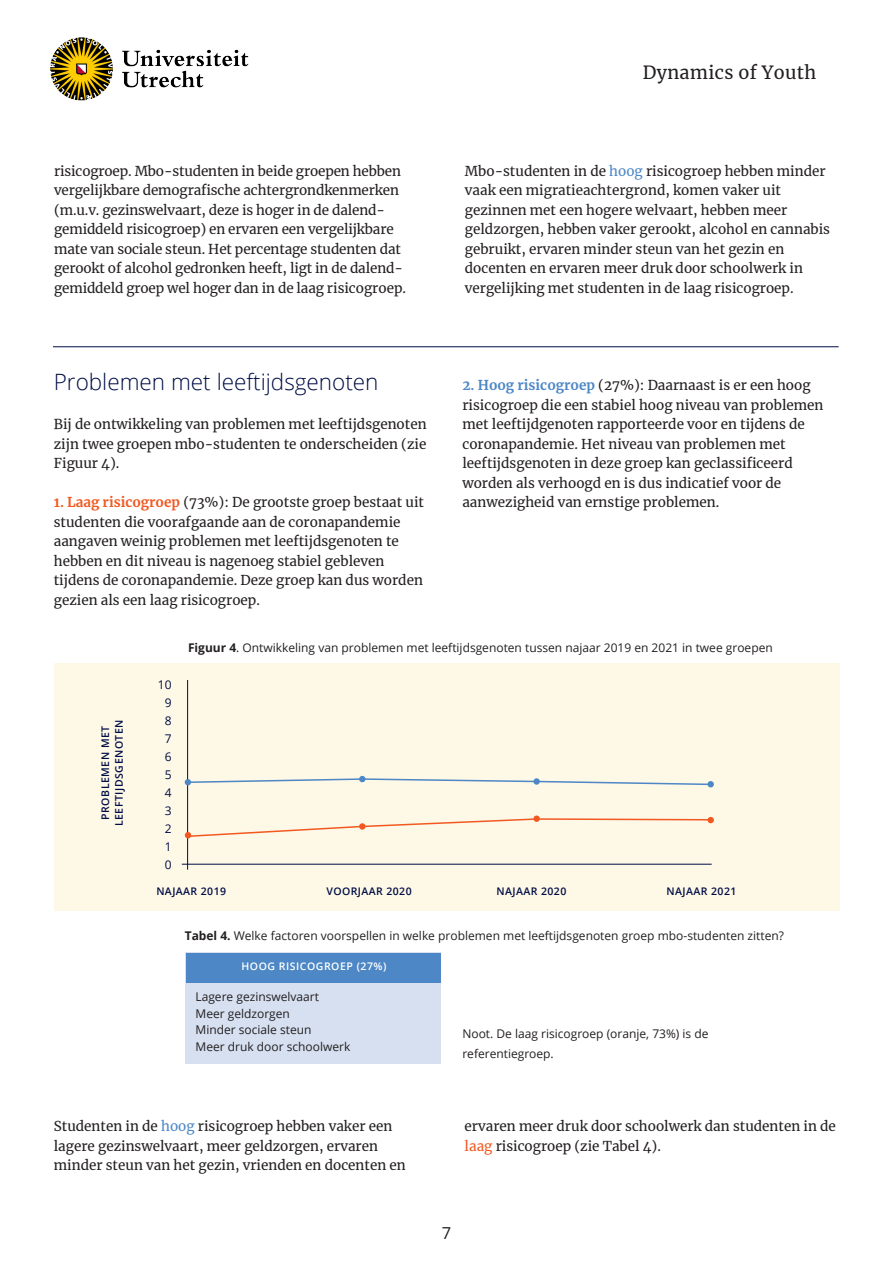
<style>
.page{position:relative;width:893px;height:1263px;background:#fff}
.page>*{position:absolute;margin:0;border:0;box-sizing:border-box;transform-origin:0 0}
.kop_2{font:300 22.5px "Open Sans";color:#000d46}
.t1{font:18px "Merriweather";letter-spacing:.02em;color:#231f20}
.t2{font:16.5px "Open Sans";color:#231f20}
.plat{font:13.5px/19.5px "Merriweather";color:#231f20}
.grafiektekstje{font:12px/16.5px "Open Sans";color:#231f20}
.t3{font:12px "Open Sans";color:#000d46}
.grafiektekstje-2{font:600 10.5px/13.5px "Open Sans";letter-spacing:.04em;color:#000d46;text-align:center}
.grafiektekstje-3{font:600 10.5px "Open Sans";letter-spacing:.05em;color:#fff}
.s1{color:#4d87c6}
.s2{font-weight:700;color:#f15921}
.s3{font-weight:700;color:#4d87c6}
.s4{font-weight:700}
.s5{color:#f15921}
</style>
<div class="page">
<img style="left:50px;top:37px;width:199px;height:64px">
<hr style="left:53px;top:346px;width:786px;height:1px;background:#000d46">
<div style="left:54px;top:663px;width:786px;height:247px;background:#fef8e6"></div>
<hr style="left:187px;top:680px;width:1px;height:190px;background:#000d46">
<hr style="left:182px;top:864px;width:530px;height:1px;background:#000d46">
<svg style="left:185px;top:776px;width:524px;height:10px"></svg>
<div style="left:707px;top:781px;width:7px;height:6px;background:#4d87c6;border-radius:50%"></div>
<div style="left:707px;top:817px;width:7px;height:6px;background:#f15921;border-radius:50%"></div>
<svg style="left:185px;top:817px;width:526px;height:21px"></svg>
<div style="left:186px;top:953px;width:255px;height:111px;background:#d6e0f1"></div>
<div style="left:186px;top:953px;width:255px;height:29px;background:#4d87c6"></div>
<p class="t1" style="left:643px;top:60px;width:175px">Dynamics of Youth</p>
<p class="plat" style="left:54px;top:160px;width:353px">risicogroep. Mbo-studenten in beide groepen hebben vergelijkbare demografische achtergrondkenmerken (m.u.v. gezinswelvaart, deze is hoger in de dalend&shy;gemiddeld risicogroep) en ervaren een vergelijkbare mate van sociale steun. Het percentage studenten dat gerookt of alcohol gedronken heeft, ligt in de dalend&shy;gemiddeld groep wel hoger dan in de laag risicogroep.</p>
<p class="plat" style="left:465px;top:160px;width:367px">Mbo-studenten in de <span class="s1">hoog</span> risicogroep hebben minder vaak een migratieachtergrond, komen vaker uit gezinnen met een hogere welvaart, hebben meer geldzorgen, hebben vaker gerookt, alcohol en cannabis gebruikt, ervaren minder steun van het gezin en docenten en ervaren meer druk door schoolwerk in vergelijking met studenten in de laag risicogroep.</p>
<p class="kop_2" style="left:54px;top:366px;width:326px">Problemen met leeftijdsgenoten</p>
<p class="plat" style="left:54px;top:414px;width:374px;text-align:justify">Bij de ontwikkeling van problemen met leeftijdsgenoten zijn twee groepen mbo-studenten te onderscheiden (zie Figuur 4).</p>
<p class="plat" style="left:54px;top:492px;width:372px"><span class="s2">1. Laag risicogroep</span> (73%): De grootste groep bestaat uit studenten die voorafgaande aan de coronapandemie aangaven weinig problemen met leeftijdsgenoten te hebben en dit niveau is nagenoeg stabiel gebleven tijdens de coronapandemie. Deze groep kan dus worden gezien als een laag risicogroep.</p>
<p class="plat" style="left:462px;top:375px;width:363px"><span class="s3">2. Hoog risicogroep</span> (27%): Daarnaast is er een hoog risicogroep die een stabiel hoog niveau van problemen met leeftijdgenoten rapporteerde voor en tijdens de coronapandemie. Het niveau van problemen met leeftijdsgenoten in deze groep kan geclassificeerd worden als verhoogd en is dus indicatief voor de aanwezigheid van ernstige problemen.</p>
<p class="grafiektekstje-2" style="left:99px;top:826px;width:108px;rotate:-90deg">PROBLEMEN MET<br>LEEFTIJDSGENOTEN</p>
<p class="grafiektekstje" style="left:188px;top:639px;width:586px"><span class="s4">Figuur 4</span>. Ontwikkeling van problemen met leeftijdsgenoten tussen najaar 2019 en 2021 in twee groepen</p>
<p class="t3" style="left:158px;top:676px;width:15px">10</p>
<p class="t3" style="left:165px;top:694px;width:8px">9</p>
<p class="t3" style="left:165px;top:712px;width:8px">8</p>
<p class="t3" style="left:165px;top:730px;width:8px">7</p>
<p class="t3" style="left:165px;top:748px;width:8px">6</p>
<p class="t3" style="left:165px;top:766px;width:8px">5</p>
<p class="t3" style="left:165px;top:784px;width:8px">4</p>
<p class="t3" style="left:165px;top:802px;width:8px">3</p>
<p class="t3" style="left:165px;top:820px;width:8px">2</p>
<p class="t3" style="left:165px;top:838px;width:8px">1</p>
<p class="t3" style="left:165px;top:856px;width:8px">0</p>
<p class="grafiektekstje-2" style="left:156px;top:884px;width:71px">NAJAAR 2019</p>
<p class="grafiektekstje-2" style="left:326px;top:884px;width:87px">VOORJAAR 2020</p>
<p class="grafiektekstje-2" style="left:496px;top:884px;width:71px">NAJAAR 2020</p>
<p class="grafiektekstje-2" style="left:667px;top:884px;width:71px">NAJAAR 2021</p>
<p class="grafiektekstje" style="left:185px;top:926px;width:601px"><span class="s4">Tabel 4.</span> Welke factoren voorspellen in welke problemen met leeftijdsgenoten groep mbo-studenten zitten?</p>
<p class="grafiektekstje-3" style="left:242px;top:958px;width:146px">HOOG RISICOGROEP (27%)</p>
<p class="grafiektekstje" style="left:195px;top:988px;width:156px">Lagere gezinswelvaart<br>Meer geldzorgen<br>Minder sociale steun<br>Meer druk door schoolwerk</p>
<p class="grafiektekstje" style="left:462px;top:1024px;width:248px;line-height:19.5px">Noot. De laag risicogroep (oranje, 73%) is de referentiegroep.</p>
<p class="plat" style="left:54px;top:1116px;width:354px">Studenten in de <span class="s1">hoog</span> risicogroep hebben vaker een lagere gezinswelvaart, meer geldzorgen, ervaren minder steun van het gezin, vrienden en docenten en</p>
<p class="plat" style="left:465px;top:1116px;width:373px">ervaren meer druk door schoolwerk dan studenten in de <span class="s5">laag</span> risicogroep (zie Tabel 4).</p>
<p class="t2" style="left:442px;top:1222px;width:11px">7</p>
</div>
